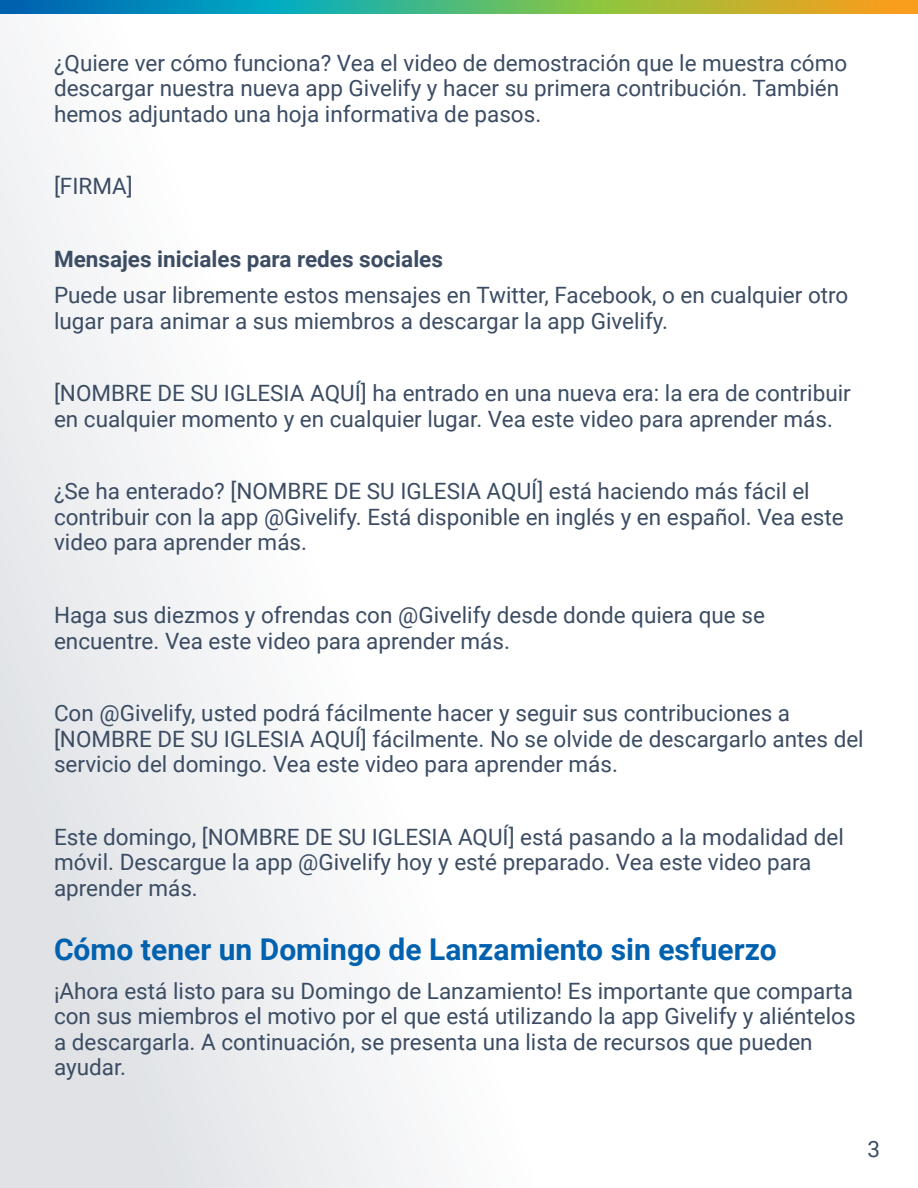
<style>
.page{position:relative;width:918px;height:1188px;background:#fff}
.page>*{position:absolute;margin:0;border:0;box-sizing:border-box;transform-origin:0 0}
.t1{font:700 30px "Roboto";color:#0061af}
.t2{font:22.5px/25.5px "Roboto";color:#3b4c63}
.t3{font:700 22.5px "Roboto";color:#3b4c63}
</style>
<div class="page">
<div style="left:0;top:14px;width:532px;height:1174px;background:linear-gradient(to right,#e8eaec,#fff)"></div>
<svg style="left:0;top:0;width:918px;height:13px;background:#5ea574"></svg>
<p class="t2" style="left:54px;top:49px;width:795px">¿Quiere ver cómo funciona? Vea el video de demostración que le muestra cómo descargar nuestra nueva app Givelify y hacer su primera contribución. También hemos adjuntado una hoja informativa de pasos.</p>
<p class="t2" style="left:54px;top:173px;width:80px">[FIRMA]</p>
<p class="t3" style="left:54px;top:243px;width:391px">Mensajes iniciales para redes sociales</p>
<p class="t2" style="left:54px;top:282px;width:796px">Puede usar libremente estos mensajes en Twitter, Facebook, o en cualquier otro lugar para animar a sus miembros a descargar la app Givelify.</p>
<p class="t2" style="left:54px;top:380px;width:798px">[NOMBRE DE SU IGLESIA AQUÍ] ha entrado en una nueva era: la era de contribuir en cualquier momento y en cualquier lugar. Vea este video para aprender más.</p>
<p class="t2" style="left:54px;top:478px;width:791px">¿Se ha enterado? [NOMBRE DE SU IGLESIA AQUÍ] está haciendo más fácil el contribuir con la app @Givelify. Está disponible en inglés y en español. Vea este video para aprender más.</p>
<p class="t2" style="left:54px;top:601px;width:713px">Haga sus diezmos y ofrendas con @Givelify desde donde quiera que se encuentre. Vea este video para aprender más.</p>
<p class="t2" style="left:54px;top:700px;width:811px">Con @Givelify, usted podrá fácilmente hacer y seguir sus contribuciones a [NOMBRE DE SU IGLESIA AQUÍ] fácilmente. No se olvide de descargarlo antes del servicio del domingo. Vea este video para aprender más.</p>
<p class="t2" style="left:54px;top:823px;width:792px">Este domingo, [NOMBRE DE SU IGLESIA AQUÍ] está pasando a la modalidad del móvil. Descargue la app @Givelify hoy y esté preparado. Vea este video para aprender más.</p>
<h1 class="t1" style="left:54px;top:928px;width:724px">Cómo tener un Domingo de Lanzamiento sin esfuerzo</h1>
<p class="t2" style="left:54px;top:977px;width:803px">¡Ahora está listo para su Domingo de Lanzamiento! Es importante que comparta con sus miembros el motivo por el que está utilizando la app Givelify y aliéntelos a descargarla. A continuación, se presenta una lista de recursos que pueden ayudar.</p>
<p class="t2" style="left:868px;top:1136px;width:14px">3</p>
</div>
